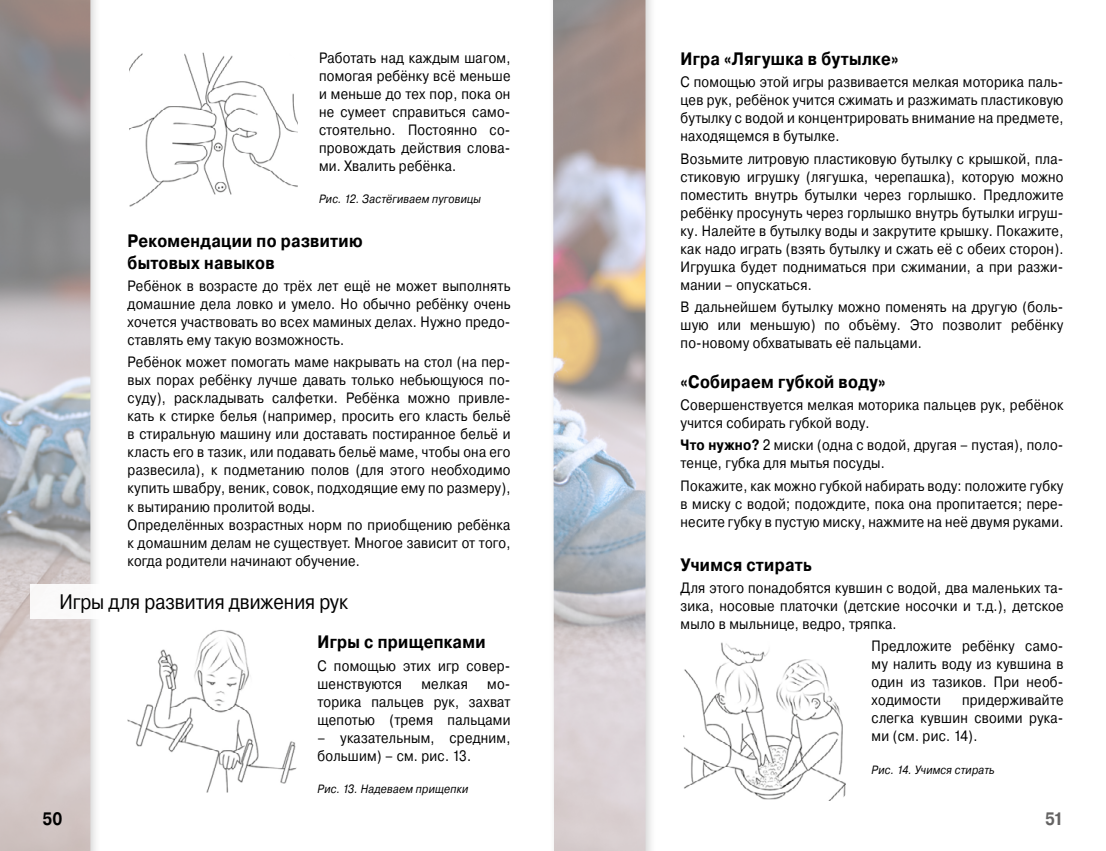
<style>
.page{position:relative;width:1106px;height:851px;background:#fff}
.page>*{position:absolute;margin:0;border:0;box-sizing:border-box;transform-origin:0 0}
.t1{font:21px "Pragmatica";color:#000;scale:.87 1}
.t2{font:700 18px/21.6px "Pragmatica";letter-spacing:.02em;color:#000;scale:.87 1}
.t3{font:700 18px "Pragmatica";letter-spacing:.02em;color:#000;scale:.85 1}
.t4{font:700 18px "Pragmatica";color:#646363;scale:.85 1}
.t5{font:15px/18px "Pragmatica";letter-spacing:.02em;color:#000;text-align:justify;scale:.87 1}
.t6{font:italic 12px "Pragmatica";letter-spacing:.02em;color:#000;scale:.87 1}
.s1{font-weight:700}
</style>
<div class="page">
<img style="left:0;top:0;width:645px;height:850px">
<div style="left:30px;top:584px;width:195px;height:34px;background:#fff"></div>
<img style="left:128px;top:625px;width:168px;height:167px">
<img style="left:683px;top:642px;width:163px;height:158px">
<div style="left:129px;top:51px;width:169px;height:169px;background:#fff;border-radius:18px"></div>
<img style="left:129px;top:51px;width:169px;height:156px">
<p class="t5" style="left:319px;top:49px;width:221px">Работать над каждым шагом, помогая ребёнку всё меньше и меньше до тех пор, пока он не сумеет справиться само&shy;стоятельно. Постоянно со&shy;провождать действия слова&shy;ми. Хвалить ребёнка.</p>
<p class="t6" style="left:319px;top:192px;width:188px">Рис. 12. Застёгиваем пуговицы</p>
<p class="t2" style="left:128px;top:230px;width:272px">Рекомендации по развитию бытовых навыков</p>
<p class="t5" style="left:128px;top:277px;width:441px">Ребёнок в возрасте до трёх лет ещё не может выполнять домашние дела ловко и умело. Но обычно ребёнку очень хочется участвовать во всех маминых делах. Нужно предо&shy;ставлять ему такую возможность.</p>
<p class="t5" style="left:128px;top:353px;width:441px;text-align:left">Ребёнок может помогать маме накрывать на стол (на пер&shy;вых порах ребёнку лучше давать только небьющуюся по&shy;суду), раскладывать салфетки. Ребёнка можно привле&shy;кать к стирке белья (например, просить его класть бельё в стиральную машину или доставать постиранное бельё и класть его в тазик, или подавать бельё маме, чтобы она его развесила), к подметанию полов (для этого необходимо купить швабру, веник, совок, подходящие ему по размеру), к вытиранию пролитой воды.<br>Определённых возрастных норм по приобщению ребёнка к домашним делам не существует. Многое зависит от того, когда родители начинают обучение.</p>
<h1 class="t1" style="left:60px;top:588px;width:333px">Игры для развития движения рук</h1>
<p class="t2" style="left:317px;top:631px;width:195px">Игры с прищепками</p>
<p class="t5" style="left:317px;top:656px;width:223px">С помощью этих игр совер&shy;шенствуются</p>
<p class="t5" style="left:317px;top:674px;width:223px;text-indent:170px">мо&shy;торика пальцев рук, захват щепотью (тремя пальцами</p>
<p class="t5" style="left:317px;top:728px;width:223px">– указательным, средним, большим) – см. рис. 13.</p>
<p class="t6" style="left:317px;top:781px;width:175px">Рис. 13. Надеваем прищепки</p>
<p class="t5" style="left:421px;top:674px;width:55px">мелкая</p>
<p class="t2" style="left:680px;top:48px;width:252px">Игра «Лягушка в бутылке»</p>
<p class="t5" style="left:680px;top:74px;width:441px">С помощью этой игры развивается мелкая моторика паль&shy;цев рук, ребёнок учится сжимать и разжимать пластиковую бутылку с водой и концентрировать внимание на предмете, находящемся в бутылке.</p>
<p class="t5" style="left:680px;top:150px;width:441px">Возьмите литровую пластиковую бутылку с крышкой, пла&shy;стиковую игрушку (лягушка, черепашка), которую можно поместить внутрь бутылки через горлышко. Предложите ребёнку просунуть через горлышко внутрь бутылки игруш&shy;ку. Налейте в бутылку воды и закрутите крышку. Покажите, как надо играть (взять бутылку и сжать её с обеих сторон).<br>Игрушка будет подниматься при сжимании, а при разжи&shy;мании – опускаться.</p>
<p class="t5" style="left:680px;top:298px;width:441px">В дальнейшем бутылку можно поменять на другую (боль&shy;шую или меньшую) по объёму. Это позволит ребёнку по-новому обхватывать её пальцами.</p>
<p class="t2" style="left:680px;top:371px;width:237px">«Собираем губкой воду»</p>
<p class="t5" style="left:680px;top:396px;width:441px">Совершенствуется мелкая моторика пальцев рук, ребёнок учится собирать губкой воду.</p>
<p class="t5" style="left:680px;top:436px;width:441px"><span class="s1">Что нужно?</span> 2 миски (одна с водой, другая – пустая), поло&shy;тенце, губка для мытья посуды.</p>
<p class="t5" style="left:680px;top:476px;width:441px">Покажите, как можно губкой набирать воду: положите губку в миску с водой; подождите, пока она пропитается; пере&shy;несите губку в пустую миску, нажмите на неё двумя руками.</p>
<p class="t2" style="left:680px;top:553px;width:152px">Учимся стирать</p>
<p class="t5" style="left:680px;top:579px;width:441px">Для этого понадобятся кувшин с водой, два маленьких та&shy;зика, носовые платочки (детские носочки и т.д.), детское мыло в мыльнице, ведро, тряпка.</p>
<p class="t5" style="left:871px;top:637px;width:222px">Предложите ребёнку само&shy;му налить воду из кувшина в один из тазиков. При необ&shy;ходимости</p>
<p class="t5" style="left:871px;top:691px;width:222px;text-indent:91px">придерживайте слегка кувшин своими рука&shy;ми (см. рис. 14).</p>
<p class="t6" style="left:871px;top:761px;width:143px">Рис. 14. Учимся стирать</p>
<p class="t3" style="left:43px;top:807px;width:25px">50</p>
<p class="t4" style="left:1045px;top:807px;width:23px">51</p>
</div>
